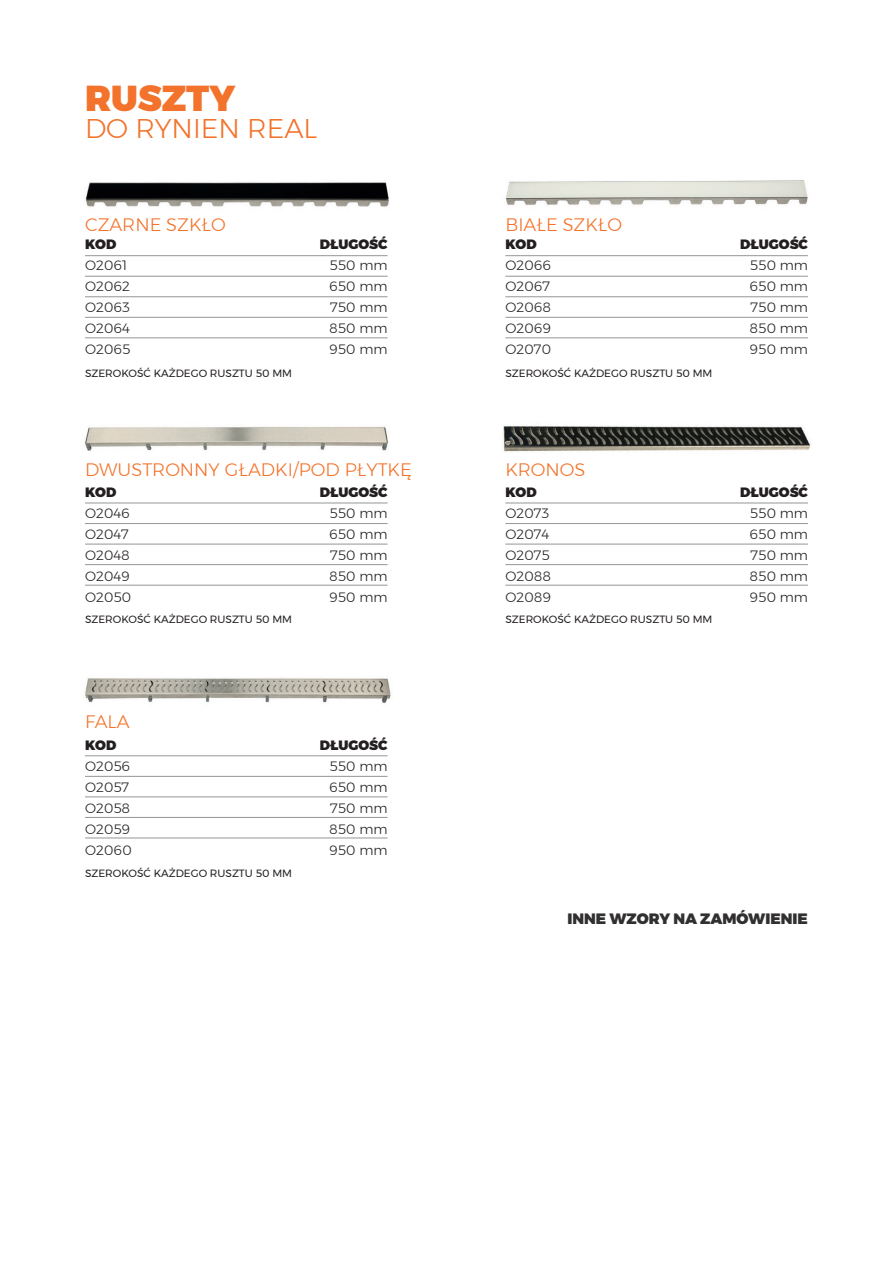
<style>
.page{position:relative;width:893px;height:1263px;background:#fff}
.page>*{position:absolute;margin:0;border:0;box-sizing:border-box;transform-origin:0 0}
.t1{font:900 36px "Montserrat";color:#f3732c}
.t2{font:300 27px "Montserrat";color:#f3732c}
.t3{font:300 18px "Montserrat";color:#f3732c}
.t4{font:900 15px "Montserrat";color:#312f30}
.t5{font:300 13.5px "Montserrat";color:#231f20}
.t6{font:900 13.5px "Montserrat";color:#231f20}
.t7{font:10.5px "Montserrat";color:#231f20}
</style>
<div class="page">
<hr style="left:85px;top:255px;width:303px;height:1px;background:#939598">
<hr style="left:85px;top:503px;width:303px;height:1px;background:#939598">
<hr style="left:85px;top:755px;width:303px;height:1px;background:#939598">
<hr style="left:505px;top:255px;width:303px;height:1px;background:#939598">
<hr style="left:505px;top:503px;width:303px;height:1px;background:#939598">
<hr style="left:85px;top:276px;width:303px;height:1px;background:#939598">
<hr style="left:85px;top:523px;width:303px;height:1px;background:#939598">
<hr style="left:85px;top:776px;width:303px;height:1px;background:#939598">
<hr style="left:505px;top:276px;width:303px;height:1px;background:#939598">
<hr style="left:505px;top:523px;width:303px;height:1px;background:#939598">
<hr style="left:85px;top:296px;width:303px;height:1px;background:#939598">
<hr style="left:85px;top:544px;width:303px;height:1px;background:#939598">
<hr style="left:85px;top:797px;width:303px;height:1px;background:#939598">
<hr style="left:505px;top:296px;width:303px;height:1px;background:#939598">
<hr style="left:505px;top:544px;width:303px;height:1px;background:#939598">
<hr style="left:85px;top:317px;width:303px;height:1px;background:#939598">
<hr style="left:85px;top:564px;width:303px;height:1px;background:#939598">
<hr style="left:85px;top:817px;width:303px;height:1px;background:#939598">
<hr style="left:505px;top:317px;width:303px;height:1px;background:#939598">
<hr style="left:505px;top:564px;width:303px;height:1px;background:#939598">
<hr style="left:85px;top:338px;width:303px;height:1px;background:#939598">
<hr style="left:85px;top:585px;width:303px;height:1px;background:#939598">
<hr style="left:85px;top:838px;width:303px;height:1px;background:#939598">
<hr style="left:505px;top:338px;width:303px;height:1px;background:#939598">
<hr style="left:505px;top:585px;width:303px;height:1px;background:#939598">
<img style="left:84px;top:678px;width:307px;height:25px">
<img style="left:503px;top:425px;width:308px;height:27px">
<img style="left:85px;top:427px;width:303px;height:24px">
<img style="left:85px;top:182px;width:305px;height:25px">
<img style="left:505px;top:180px;width:303px;height:25px">
<p class="t1" style="left:85px;top:69px;width:152px">RUSZTY</p>
<p class="t2" style="left:85px;top:109px;width:234px">DO RYNIEN REAL</p>
<p class="t3" style="left:85px;top:211px;width:142px">CZARNE SZKŁO</p>
<p class="t3" style="left:505px;top:211px;width:118px">BIAŁE SZKŁO</p>
<p class="t6" style="left:85px;top:234px;width:33px">KOD</p>
<p class="t5" style="left:85px;top:255px;width:43px">O2061</p>
<p class="t5" style="left:85px;top:276px;width:46px">O2062</p>
<p class="t5" style="left:85px;top:297px;width:46px">O2063</p>
<p class="t5" style="left:85px;top:318px;width:46px">O2064</p>
<p class="t5" style="left:85px;top:339px;width:47px">O2065</p>
<p class="t7" style="left:85px;top:365px;width:208px">SZEROKOŚĆ KAŻDEGO RUSZTU 50 MM</p>
<p class="t6" style="left:320px;top:234px;width:69px">DŁUGOŚĆ</p>
<p class="t5" style="left:329px;top:255px;width:60px">550 mm</p>
<p class="t5" style="left:329px;top:276px;width:60px">650 mm</p>
<p class="t5" style="left:330px;top:297px;width:59px">750 mm</p>
<p class="t5" style="left:329px;top:318px;width:60px">850 mm</p>
<p class="t5" style="left:329px;top:339px;width:60px">950 mm</p>
<p class="t6" style="left:505px;top:234px;width:33px">KOD</p>
<p class="t5" style="left:505px;top:255px;width:47px">O2066</p>
<p class="t5" style="left:505px;top:276px;width:46px">O2067</p>
<p class="t5" style="left:505px;top:297px;width:47px">O2068</p>
<p class="t5" style="left:505px;top:318px;width:47px">O2069</p>
<p class="t5" style="left:505px;top:339px;width:47px">O2070</p>
<p class="t7" style="left:505px;top:365px;width:208px">SZEROKOŚĆ KAŻDEGO RUSZTU 50 MM</p>
<p class="t6" style="left:740px;top:234px;width:69px">DŁUGOŚĆ</p>
<p class="t5" style="left:750px;top:255px;width:60px">550 mm</p>
<p class="t5" style="left:749px;top:276px;width:60px">650 mm</p>
<p class="t5" style="left:750px;top:297px;width:59px">750 mm</p>
<p class="t5" style="left:749px;top:318px;width:60px">850 mm</p>
<p class="t5" style="left:749px;top:339px;width:60px">950 mm</p>
<p class="t3" style="left:85px;top:457px;width:328px">DWUSTRONNY GŁADKI/POD PŁYTKĘ</p>
<p class="t3" style="left:505px;top:457px;width:82px">KRONOS</p>
<p class="t6" style="left:85px;top:481px;width:33px">KOD</p>
<p class="t5" style="left:85px;top:503px;width:46px">O2046</p>
<p class="t5" style="left:85px;top:524px;width:45px">O2047</p>
<p class="t5" style="left:85px;top:545px;width:46px">O2048</p>
<p class="t5" style="left:85px;top:566px;width:46px">O2049</p>
<p class="t5" style="left:85px;top:587px;width:48px">O2050</p>
<p class="t7" style="left:85px;top:611px;width:208px">SZEROKOŚĆ KAŻDEGO RUSZTU 50 MM</p>
<p class="t6" style="left:320px;top:481px;width:69px">DŁUGOŚĆ</p>
<p class="t5" style="left:329px;top:503px;width:60px">550 mm</p>
<p class="t5" style="left:329px;top:524px;width:60px">650 mm</p>
<p class="t5" style="left:330px;top:545px;width:59px">750 mm</p>
<p class="t5" style="left:329px;top:566px;width:60px">850 mm</p>
<p class="t5" style="left:329px;top:587px;width:60px">950 mm</p>
<p class="t6" style="left:505px;top:481px;width:33px">KOD</p>
<p class="t5" style="left:505px;top:503px;width:45px">O2073</p>
<p class="t5" style="left:505px;top:524px;width:45px">O2074</p>
<p class="t5" style="left:505px;top:545px;width:46px">O2075</p>
<p class="t5" style="left:505px;top:566px;width:47px">O2088</p>
<p class="t5" style="left:505px;top:587px;width:47px">O2089</p>
<p class="t7" style="left:505px;top:611px;width:208px">SZEROKOŚĆ KAŻDEGO RUSZTU 50 MM</p>
<p class="t6" style="left:740px;top:481px;width:69px">DŁUGOŚĆ</p>
<p class="t5" style="left:750px;top:503px;width:60px">550 mm</p>
<p class="t5" style="left:749px;top:524px;width:60px">650 mm</p>
<p class="t5" style="left:750px;top:545px;width:59px">750 mm</p>
<p class="t5" style="left:749px;top:566px;width:60px">850 mm</p>
<p class="t5" style="left:749px;top:587px;width:60px">950 mm</p>
<p class="t3" style="left:85px;top:708px;width:46px">FALA</p>
<p class="t6" style="left:85px;top:734px;width:33px">KOD</p>
<p class="t5" style="left:85px;top:756px;width:47px">O2056</p>
<p class="t5" style="left:85px;top:777px;width:46px">O2057</p>
<p class="t5" style="left:85px;top:798px;width:47px">O2058</p>
<p class="t5" style="left:85px;top:819px;width:47px">O2059</p>
<p class="t5" style="left:85px;top:840px;width:48px">O2060</p>
<p class="t7" style="left:85px;top:865px;width:208px">SZEROKOŚĆ KAŻDEGO RUSZTU 50 MM</p>
<p class="t6" style="left:320px;top:734px;width:69px">DŁUGOŚĆ</p>
<p class="t5" style="left:329px;top:756px;width:60px">550 mm</p>
<p class="t5" style="left:329px;top:777px;width:60px">650 mm</p>
<p class="t5" style="left:330px;top:798px;width:59px">750 mm</p>
<p class="t5" style="left:329px;top:819px;width:60px">850 mm</p>
<p class="t5" style="left:329px;top:840px;width:60px">950 mm</p>
<p class="t4" style="left:568px;top:906px;width:242px">INNE WZORY NA ZAMÓWIENIE</p>
</div>
